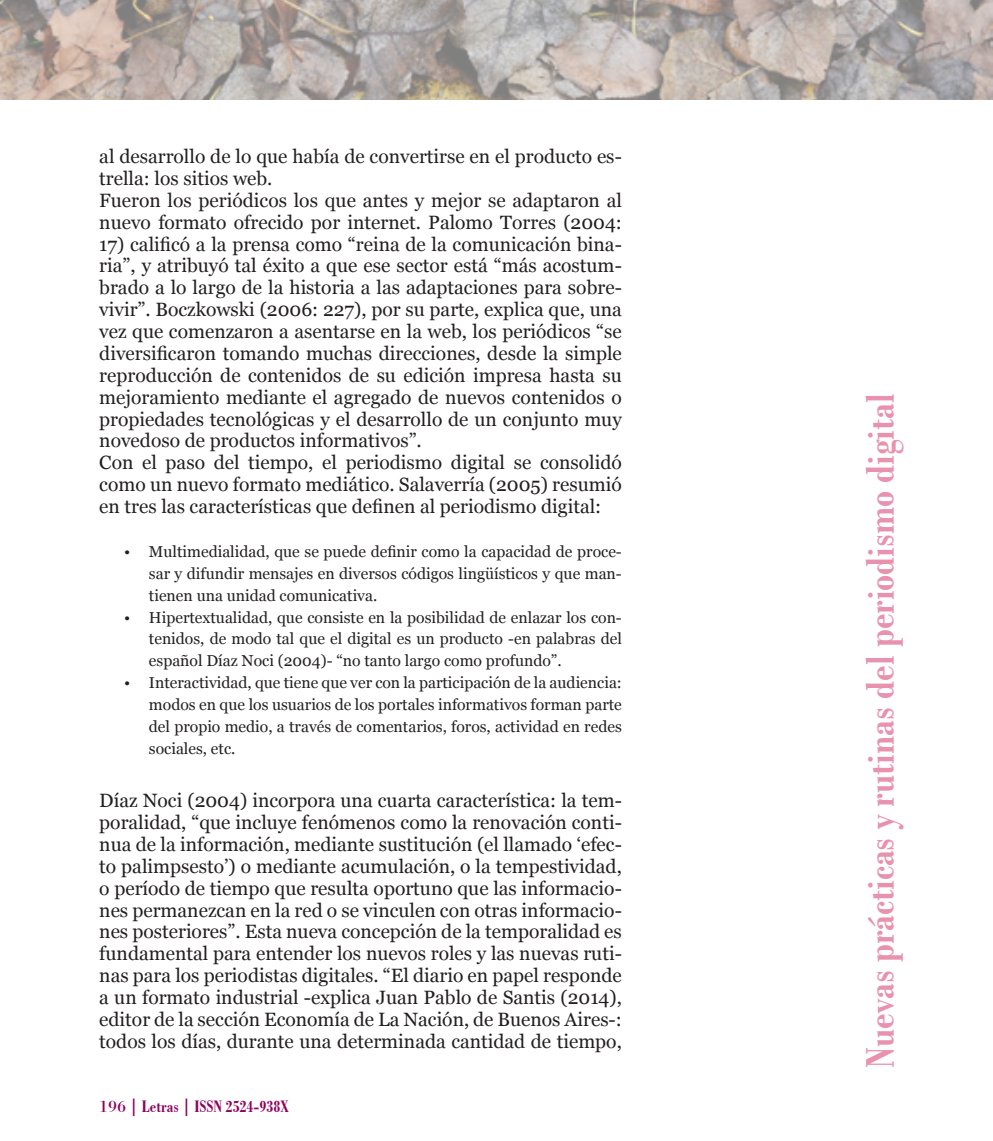
<style>
.page{position:relative;width:993px;height:1141px;background:#fff}
.page>*{position:absolute;margin:0;border:0;box-sizing:border-box;transform-origin:0 0}
.t1{font:700 condensed 42px "Bodoni BT";color:#e892ae}
.List_Paragraph{font:19.25px/21.9px "Georgia";color:#231f20;text-align:justify}
.t2{font:700 condensed 17.5px "Bodoni BT";color:#8d035d}
.t3{font:15.75px/21.9px "Georgia";color:#231f20;text-align:justify}
.s1{font-weight:400;font-stretch:normal}
</style>
<div class="page">
<img style="left:0;top:0;width:992px;height:99px">
<p class="List_Paragraph" style="left:99px;top:146px;width:524px">al desarrollo de lo que había de convertirse en el producto es&shy;trella: los sitios web.</p>
<p class="List_Paragraph" style="left:99px;top:190px;width:524px">Fueron los periódicos los que antes y mejor se adaptaron al nuevo formato ofrecido por internet. Palomo Torres (2004:</p>
<p class="List_Paragraph" style="left:99px;top:233px;width:524px">17) calificó a la prensa como “reina de la comunicación bina&shy;ria”, y atribuyó tal éxito a que ese sector está “más acostum&shy;brado a lo largo de la historia a las adaptaciones para sobre&shy;vivir”. Boczkowski (2006: 227), por su parte, explica que, una vez que comenzaron a asentarse en la web, los periódicos “se diversificaron tomando muchas direcciones, desde la simple reproducción de contenidos de su edición impresa hasta su mejoramiento mediante el agregado de nuevos contenidos o propiedades tecnológicas y el desarrollo de un conjunto muy novedoso de productos informativos”.</p>
<p class="List_Paragraph" style="left:99px;top:452px;width:524px">Con el paso del tiempo, el periodismo digital se consolidó como un nuevo formato mediático. Salaverría (2005) resumió en tres las características que definen al periodismo digital:</p>
<p class="t3" style="left:149px;top:541px;width:474px;text-indent:-25px">• Multimedialidad, que se puede definir como la capacidad de proce&shy;sar y difundir mensajes en diversos códigos lingüísticos y que man&shy;tienen una unidad comunicativa.</p>
<p class="t3" style="left:149px;top:606px;width:474px;text-indent:-25px">• Hipertextualidad, que consiste en la posibilidad de enlazar los con&shy;tenidos, de modo tal que el digital es un producto -en palabras del español Díaz Noci (2004)- “no tanto largo como profundo”.</p>
<p class="t3" style="left:149px;top:672px;width:474px;text-indent:-25px">• Interactividad, que tiene que ver con la participación de la audiencia: modos en que los usuarios de los portales informativos forman parte del propio medio, a través de comentarios, foros, actividad en redes sociales, etc.</p>
<p class="List_Paragraph" style="left:99px;top:790px;width:524px">Díaz Noci (2004) incorpora una cuarta característica: la tem&shy;poralidad, “que incluye fenómenos como la renovación conti&shy;nua de la información, mediante sustitución (el llamado ‘efec&shy;to palimpsesto’) o mediante acumulación, o la tempestividad, o período de tiempo que resulta oportuno que las informacio&shy;nes permanezcan en la red o se vinculen con otras informacio&shy;nes posteriores”. Esta nueva concepción de la temporalidad es fundamental para entender los nuevos roles y las nuevas ruti&shy;nas para los periodistas digitales. “El diario en papel responde a un formato industrial -explica Juan Pablo de Santis (2014), editor de la sección Economía de La Nación, de Buenos Aires-: todos los días, durante una determinada cantidad de tiempo,</p>
<p class="t2" style="left:99px;top:1096px;width:191px"><span class="s1">196</span> | Letras | ISSN 2524-938X</p>
<p class="t1" style="left:854px;top:1068px;width:676px;rotate:-90deg">Nuevas prácticas y rutinas del periodismo digital</p>
</div>
